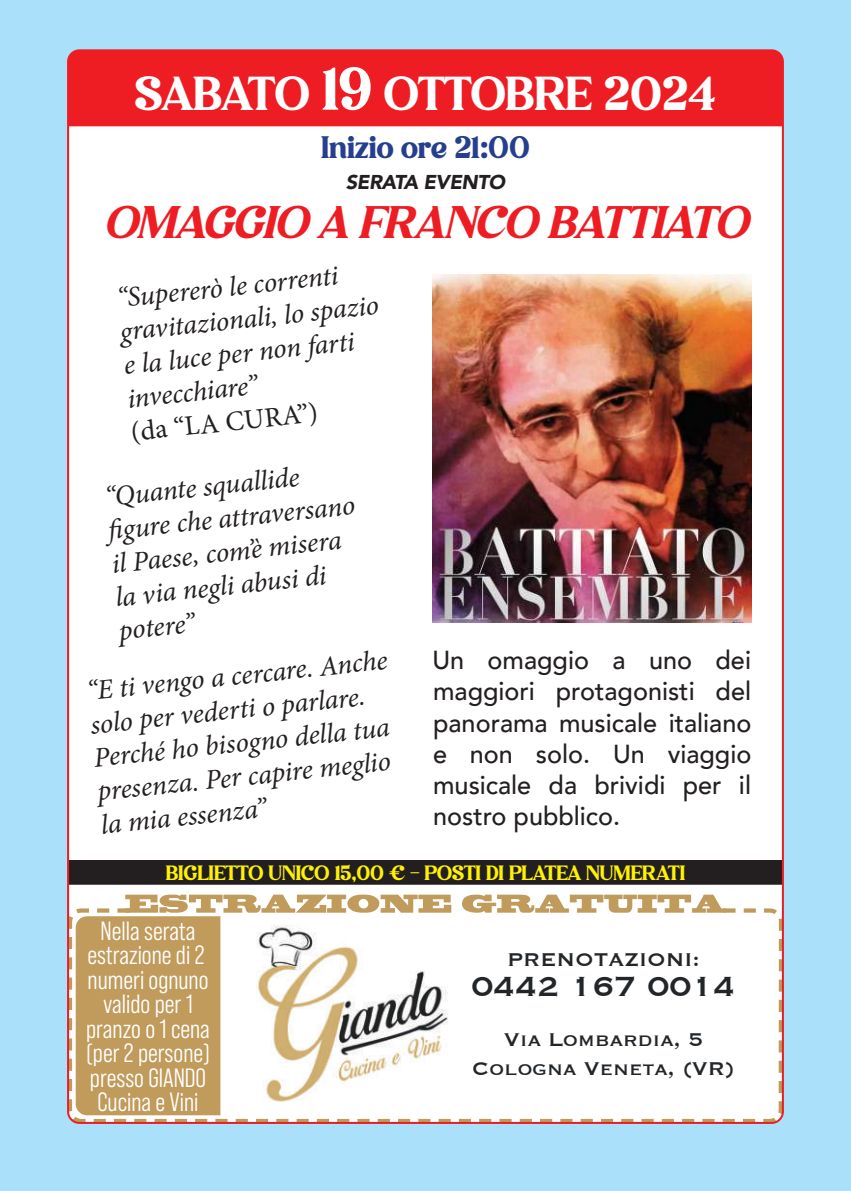
<style>
.page{position:relative;width:851px;height:1191px;background:#fff}
.page>*{position:absolute;margin:0;border:0;box-sizing:border-box;transform-origin:0 0}
.t1{font:46px "Avigea";color:#fff}
.t2{font:italic 44px "Avigea";color:#ee1d23}
.t3{font:36px "Copperplate";color:#222629}
.t4{font:30px "Avigea";color:#253f8e}
.t5{font:italic 28px/33.6px "Minion Pro";color:#231f20}
.t6{font:28px "Minion Pro";color:#231f20}
.t7{font:26.4px/24.4px "Bebas Neue Pro Middle";color:#fff;text-align:center}
.t8{font:500 26px/31.2px "Avenir";color:#231f20;text-align:justify}
.t9{font:24px/28.8px "Copperplate";color:#222629;text-align:center}
.t10{font:20px "Avigea";color:#fff101}
.t11{font:italic 900 20px "Avenir";letter-spacing:-.02em;color:#231f20}
.s1{font-size:58px}
</style>
<div class="page">
<div style="left:0;top:0;width:850px;height:1191px;background:#aae0f9"></div>
<div style="left:68px;top:50px;width:714px;height:1073px;background:#fff;border-radius:11px"></div>
<div style="left:70px;top:50px;width:712px;height:76px;background:#ee1d23"></div>
<img style="left:432px;top:275px;width:319px;height:347px">
<div style="left:69px;top:860px;width:712px;height:40px;background:#231f20"></div>
<svg style="left:70px;top:884px;width:712px;height:239px"></svg>
<svg style="left:76px;top:894px;width:375px;height:221px"></svg>
<svg style="left:462px;top:894px;width:263px;height:18px"></svg>
<img style="left:256px;top:917px;width:194px;height:194px">
<h1 class="t1" style="left:135px;top:65px;width:582px">SABATO <span class="s1">19</span> OTTOBRE 2024</h1>
<p class="t4" style="left:321px;top:129px;width:210px">Inizio ore 21:00</p>
<p class="t11" style="left:346px;top:165px;width:161px">SERATA EVENTO</p>
<h2 class="t2" style="left:104px;top:196px;width:645px">OMAGGIO A FRANCO BATTIATO</h2>
<p class="t5" style="left:115px;top:282px;width:261px;rotate:-6deg">“Supererò le correnti gravitazionali, lo spazio e la luce per non farti invecchiare”</p>
<p class="t6" style="left:129px;top:413px;width:189px;rotate:-6deg">(da “LA CURA”)</p>
<p class="t5" style="left:103px;top:480px;width:249px;rotate:-6deg">“Quante squallide<br>fi gure che attraversano il Paese, com’è misera la via negli abusi di potere”</p>
<p class="t5" style="left:85px;top:674px;width:303px;rotate:-6deg">“E ti vengo a cercare. Anche solo per vederti o parlare.<br>Perché ho bisogno della tua presenza. Per capire meglio la mia essenza”</p>
<p class="t8" style="left:432px;top:643px;width:320px">Un omaggio a uno dei maggiori protagonisti del panorama musicale italiano e non solo. Un viaggio musicale da brividi per il nostro pubblico.</p>
<p class="t10" style="left:166px;top:861px;width:520px">BIGLIETTO UNICO 15,00 € - POSTI DI PLATEA NUMERATI</p>
<p class="t7" style="left:86px;top:918px;width:125px">Nella serata estrazione di 2 numeri ognuno valido per 1 pranzo o 1 cena (per 2 persone) presso GIANDO<br>Cucina e Vini</p>
<p class="t9" style="left:507px;top:943px;width:194px">PRENOTAZIONI:</p>
<p class="t3" style="left:471px;top:962px;width:265px">0442 167 0014</p>
<p class="t9" style="left:472px;top:1023px;width:264px">Via Lombardia, 5<br>Cologna Veneta, (VR)</p>
</div>
